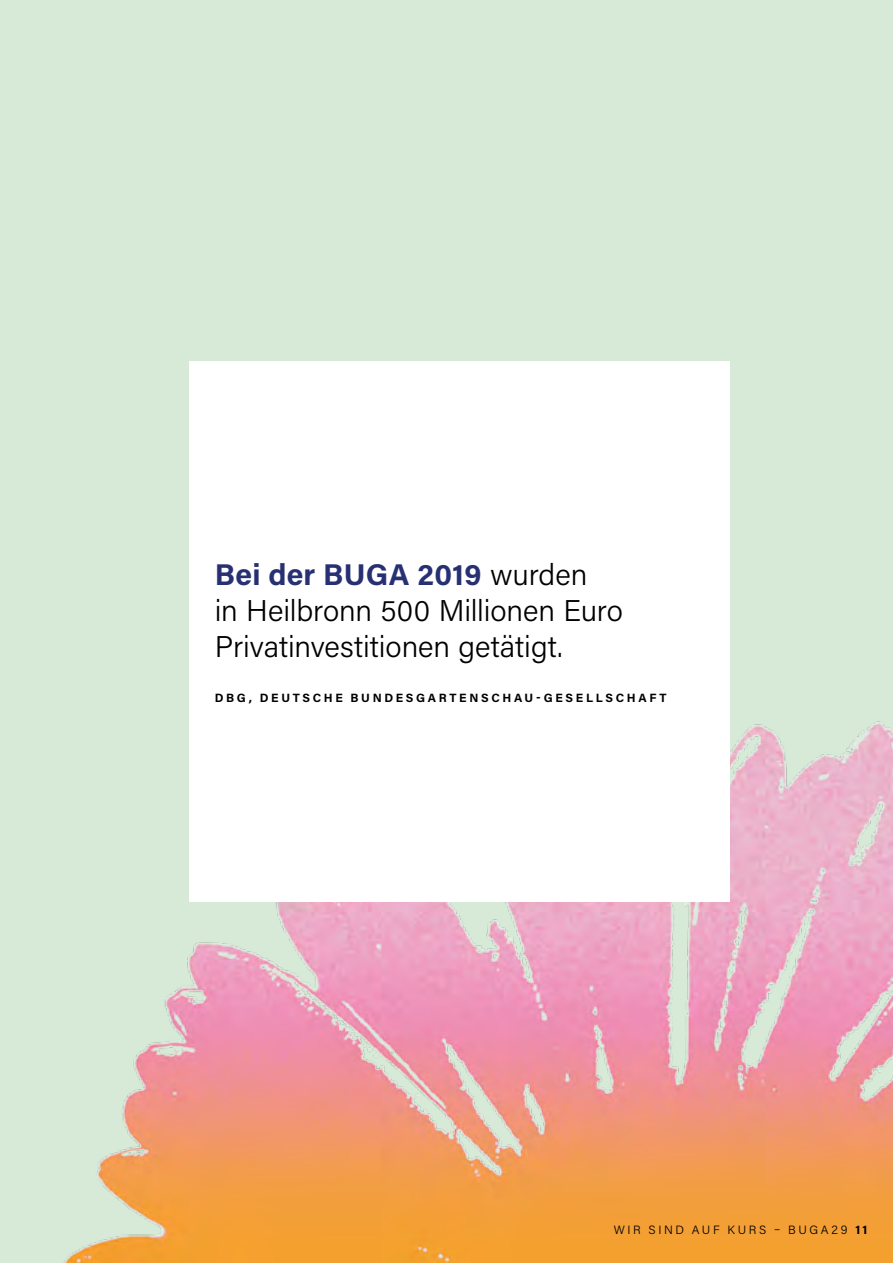
<style>
.page{position:relative;width:893px;height:1263px;background:#d7ead7}
.page>*{position:absolute;margin:0;border:0;box-sizing:border-box;transform-origin:0 0}
.t1{font:300 30px/36px "Acumin Pro";letter-spacing:-.005em;color:#000}
.t2{font:700 12px "Acumin Pro";letter-spacing:.22em;color:#000}
.t3{font:300 12px "Acumin Pro";letter-spacing:.215em;color:#000}
.s1{font-weight:700;color:#273072}
.s2{font-weight:700}
</style>
<div class="page">
<img style="left:64px;top:529px;width:829px;height:734px">
<div style="left:189px;top:361px;width:540px;height:540px;background:#fff"></div>
<p class="t1" style="left:215px;top:555px;width:410px"><span class="s1">Bei der BUGA 2019</span> wurden<br>in Heilbronn 500 Millionen Euro<br>Privatinvestitionen getätigt.</p>
<p class="t2" style="left:215px;top:689px;width:453px">DBG, DEUTSCHE BUNDESGARTENSCHAU-GESELLSCHAFT</p>
<p class="t3" style="left:614px;top:1221px;width:255px">WIR SIND AUF KURS – BUGA29 <span class="s2">11</span></p>
</div>
